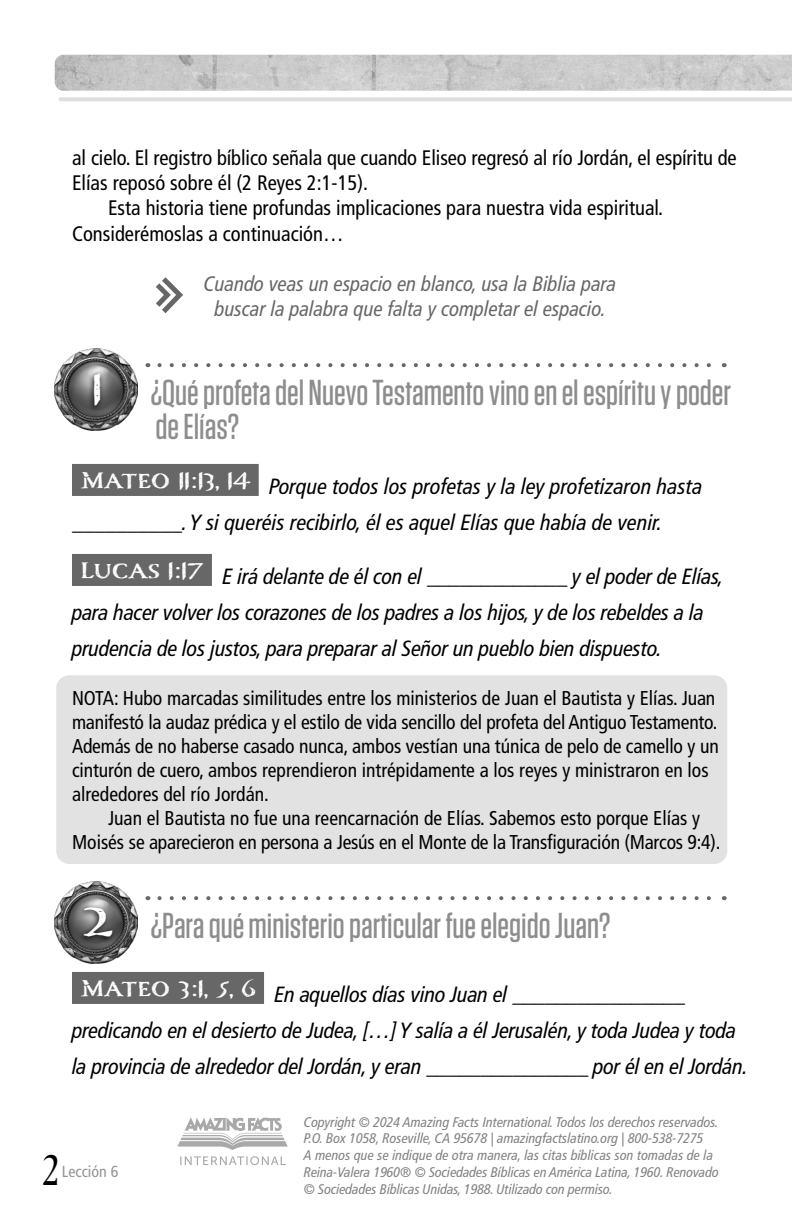
<style>
.page{position:relative;width:792px;height:1224px;background:#fff}
.page>*{position:absolute;margin:0;border:0;box-sizing:border-box;transform-origin:0 0}
.Compass_Numbers{font:700 50px "Carta Marina";color:#fff}
.t1{font:44px "Desire Pro";color:#000}
.Questions_1{font:500 36px/34px "Tungsten";color:#8d8d8d}
.Scripture_with_blanks{font:italic condensed 22px/36px "Frutiger LT Pro";letter-spacing:-.01em;color:#000}
.Main_Copy{font:condensed 21px/25.2px "Frutiger LT Pro";color:#000}
.Instructions{font:italic condensed 21px/25.2px "Frutiger LT Pro";color:#676767;text-align:center}
.NOTE{font:condensed 20px/24px "Frutiger LT Pro";letter-spacing:-.005em;color:#000}
.t2{font:condensed 16px "Frutiger LT Pro";color:#949494}
.t3{font:italic condensed 14px/16.8px "Frutiger LT Pro";color:#818181}
</style>
<div class="page">
<img style="left:55px;top:55px;width:737px;height:36px">
<hr style="left:60px;top:97px;width:732px;height:4px;background:#dedede">
<div style="left:72px;top:464px;width:187px;height:32px;background:#676767"></div>
<div style="left:72px;top:554px;width:140px;height:32px;background:#676767"></div>
<div style="left:72px;top:972px;width:192px;height:32px;background:#676767"></div>
<img style="left:54px;top:349px;width:83px;height:82px">
<div style="left:87px;top:370px;width:19px;height:43px;background:#000;opacity:.75"></div>
<img style="left:54px;top:882px;width:83px;height:82px">
<div style="left:77px;top:904px;width:40px;height:40px;background:#000;opacity:.75"></div>
<svg style="left:156px;top:277px;width:27px;height:36px"></svg>
<svg style="left:159px;top:363px;width:552px;height:4px"></svg>
<div style="left:56px;top:675px;width:671px;height:189px;background:#e2e2e2;border-radius:13px"></div>
<svg style="left:159px;top:896px;width:552px;height:4px"></svg>
<svg style="left:180px;top:1156px;width:106px;height:9px"></svg>
<svg style="left:177px;top:1117px;width:111px;height:33px"></svg>
<p class="Main_Copy" style="left:72px;top:145px;width:666px">al cielo. El registro bíblico señala que cuando Eliseo regresó al río Jordán, el espíritu de<br>Elías reposó sobre él (2 Reyes 2:1-15).</p>
<p class="Main_Copy" style="left:72px;top:196px;width:593px;text-indent:36px">Esta historia tiene profundas implicaciones para nuestra vida espiritual.<br>Considerémoslas a continuación…</p>
<p class="Instructions" style="left:204px;top:271px;width:414px">Cuando veas un espacio en blanco, usa la Biblia para buscar la palabra que falta y completar el espacio.</p>
<p class="Compass_Numbers" style="left:93px;top:358px;width:12px">1</p>
<p class="Questions_1" style="left:151px;top:376px;width:582px">¿Qué profeta del Nuevo Testamento vino en el espíritu y poder de Elías?</p>
<p class="Scripture_with_blanks" style="left:72px;top:468px;width:632px;text-indent:8px"><sup>Mateo</sup> <sup>11:13,</sup> <sup>14</sup> Porque todos los profetas y la ley profetizaron hasta __________. Y si queréis recibirlo, él es aquel Elías que había de venir.</p>
<p class="Scripture_with_blanks" style="left:72px;top:558px;width:653px;text-indent:8px"><sup>Lucas</sup> <sup>1:17</sup> E irá delante de él con el _____________ y el poder de Elías, para hacer volver los corazones de los padres a los hijos, y de los rebeldes a la prudencia de los justos, para preparar al Señor un pueblo bien dispuesto.</p>
<p class="NOTE" style="left:72px;top:686px;width:648px">NOTA: Hubo marcadas similitudes entre los ministerios de Juan el Bautista y Elías. Juan manifestó la audaz prédica y el estilo de vida sencillo del profeta del Antiguo Testamento.<br>Además de no haberse casado nunca, ambos vestían una túnica de pelo de camello y un cinturón de cuero, ambos reprendieron intrépidamente a los reyes y ministraron en los alrededores del río Jordán.</p>
<p class="NOTE" style="left:72px;top:806px;width:650px;text-indent:36px">Juan el Bautista no fue una reencarnación de Elías. Sabemos esto porque Elías y<br>Moisés se aparecieron en persona a Jesús en el Monte de la Transfiguración (Marcos 9:4).</p>
<p class="Compass_Numbers" style="left:82px;top:891px;width:33px">2</p>
<p class="Questions_1" style="left:151px;top:909px;width:461px">¿Para qué ministerio particular fue elegido Juan?</p>
<p class="Scripture_with_blanks" style="left:72px;top:976px;width:678px;text-indent:8px"><sup>Mateo</sup> <sup>3:1,</sup> <sup>5,</sup> <sup>6</sup> En aquellos días vino Juan el ________________ predicando en el desierto de Judea, […] Y salía a él Jerusalén, y toda Judea y toda la provincia de alrededor del Jordán, y eran _______________ por él en el Jordán.</p>
<p class="t3" style="left:304px;top:1113px;width:416px">Copyright © 2024 Amazing Facts International. Todos los derechos reservados.<br>P.O. Box 1058, Roseville, CA 95678 | amazingfactslatino.org | 800-538-7275<br>A menos que se indique de otra manera, las citas bíblicas son tomadas de la Reina-Valera 1960® © Sociedades Bíblicas en América Latina, 1960. Renovado © Sociedades Bíblicas Unidas, 1988. Utilizado con permiso.</p>
<h2 class="t1" style="left:43px;top:1144px;width:17px">2</h2>
<p class="t2" style="left:62px;top:1162px;width:58px">Lección 6</p>
</div>
